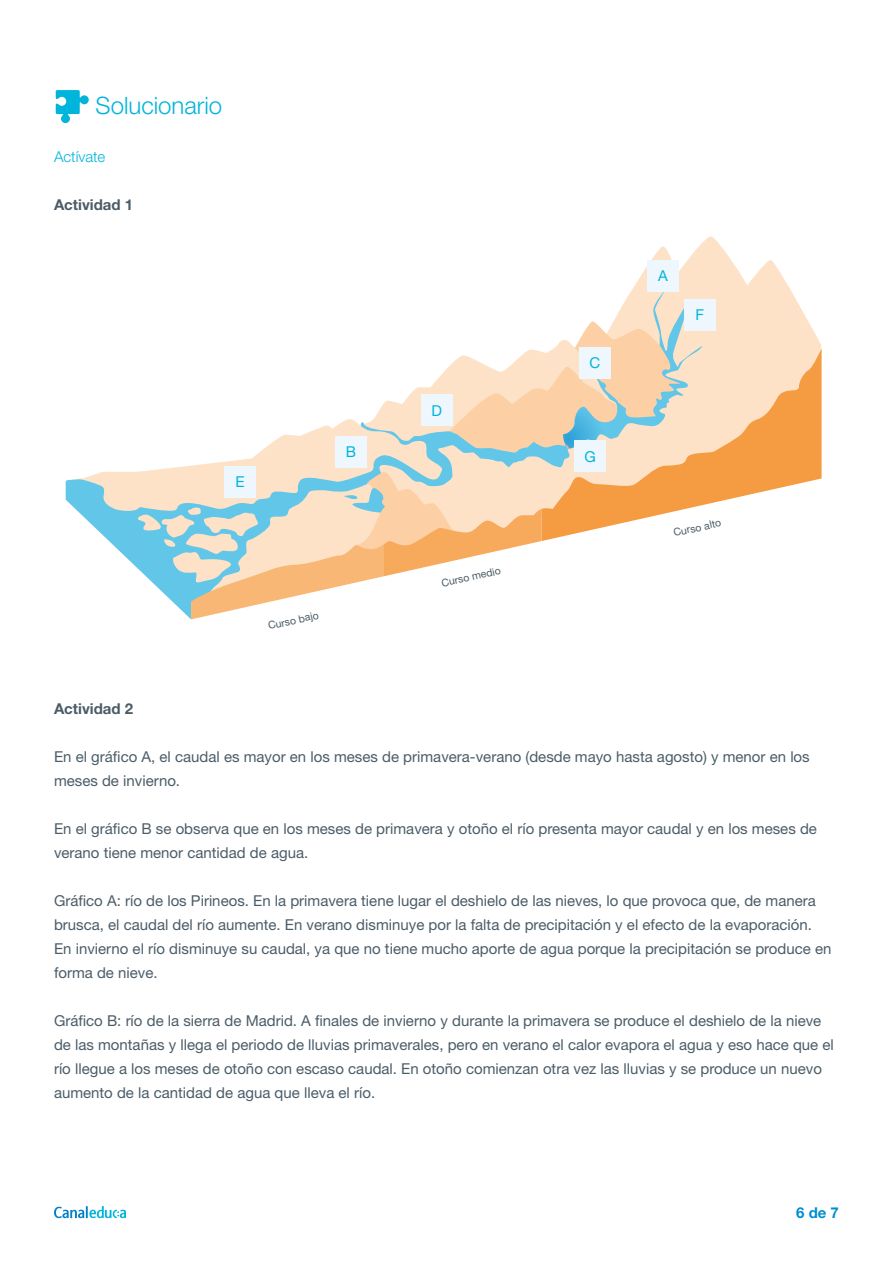
<style>
.page{position:relative;width:893px;height:1263px;background:#fff}
.page>*{position:absolute;margin:0;border:0;box-sizing:border-box;transform-origin:0 0}
.t1{font:300 24px "Helvetica Neue LT Std";color:#00b5db}
.t2{font:15px/24px "Helvetica Neue LT Std";color:#4b5c67}
.t3{font:700 15px "Helvetica Neue LT Std";color:#4b5c67}
.t4{font:300 15px "Helvetica Neue LT Std";color:#00b5db}
.t5{font:15px "Helvetica Neue LT Std";color:#00b5db}
.t6{font:700 15px "Helvetica Neue LT Std";color:#008ed1}
.t7{font:10.5px "Helvetica Neue LT Std";color:#4b5c67}
</style>
<div class="page">
<svg style="left:799px;top:305px;width:22px;height:43px"></svg>
<svg style="left:632px;top:236px;width:167px;height:112px;fill:#fde2c7"></svg>
<svg style="left:155px;top:289px;width:552px;height:181px"></svg>
<svg style="left:542px;top:348px;width:280px;height:193px"></svg>
<svg style="left:66px;top:470px;width:476px;height:149px"></svg>
<svg style="left:450px;top:321px;width:254px;height:139px;background:#e9dbc6"></svg>
<div style="left:647px;top:260px;width:32px;height:32px;background:#edf7fd"></div>
<div style="left:684px;top:299px;width:32px;height:32px;background:#edf7fd"></div>
<div style="left:579px;top:347px;width:32px;height:31px;background:#edf7fd"></div>
<div style="left:224px;top:466px;width:32px;height:31px;background:#edf7fd"></div>
<div style="left:335px;top:436px;width:32px;height:31px;background:#edf7fd"></div>
<div style="left:421px;top:395px;width:31px;height:31px;background:#edf7fd"></div>
<div style="left:574px;top:441px;width:32px;height:31px;background:#edf7fd"></div>
<svg style="left:54px;top:1206px;width:72px;height:12px"></svg>
<svg style="left:56px;top:90px;width:33px;height:33px"></svg>
<h1 class="t1" style="left:96px;top:91px;width:128px">Solucionario</h1>
<p class="t4" style="left:54px;top:147px;width:53px">Actívate</p>
<p class="t3" style="left:54px;top:195px;width:81px">Actividad 1</p>
<p class="t5" style="left:236px;top:473px;width:11px">E</p>
<p class="t5" style="left:346px;top:443px;width:12px">B</p>
<p class="t7" style="left:267px;top:620px;width:53px;rotate:-13deg">Curso bajo</p>
<p class="t5" style="left:431px;top:401px;width:12px">D</p>
<p class="t7" style="left:440px;top:577px;width:62px;rotate:-13deg">Curso medio</p>
<p class="t5" style="left:589px;top:354px;width:12px">C</p>
<p class="t5" style="left:584px;top:447px;width:13px">G</p>
<p class="t5" style="left:658px;top:267px;width:11px">A</p>
<p class="t5" style="left:695px;top:306px;width:10px">F</p>
<p class="t7" style="left:672px;top:527px;width:50px;rotate:-13deg">Curso alto</p>
<p class="t3" style="left:54px;top:699px;width:81px">Actividad 2</p>
<p class="t2" style="left:54px;top:744px;width:757px">En el gráfico A, el caudal es mayor en los meses de primavera-verano (desde mayo hasta agosto) y menor en los meses de invierno.</p>
<p class="t2" style="left:54px;top:816px;width:764px">En el gráfico B se observa que en los meses de primavera y otoño el río presenta mayor caudal y en los meses de verano tiene menor cantidad de agua.</p>
<p class="t2" style="left:54px;top:888px;width:779px">Gráfico A: río de los Pirineos. En la primavera tiene lugar el deshielo de las nieves, lo que provoca que, de manera brusca, el caudal del río aumente. En verano disminuye por la falta de precipitación y el efecto de la evaporación.<br>En invierno el río disminuye su caudal, ya que no tiene mucho aporte de agua porque la precipitación se produce en forma de nieve.</p>
<p class="t2" style="left:54px;top:1008px;width:781px">Gráfico B: río de la sierra de Madrid. A finales de invierno y durante la primavera se produce el deshielo de la nieve de las montañas y llega el periodo de lluvias primaverales, pero en verano el calor evapora el agua y eso hace que el río llegue a los meses de otoño con escaso caudal. En otoño comienzan otra vez las lluvias y se produce un nuevo aumento de la cantidad de agua que lleva el río.</p>
<p class="t6" style="left:796px;top:1203px;width:44px">6 de 7</p>
</div>
